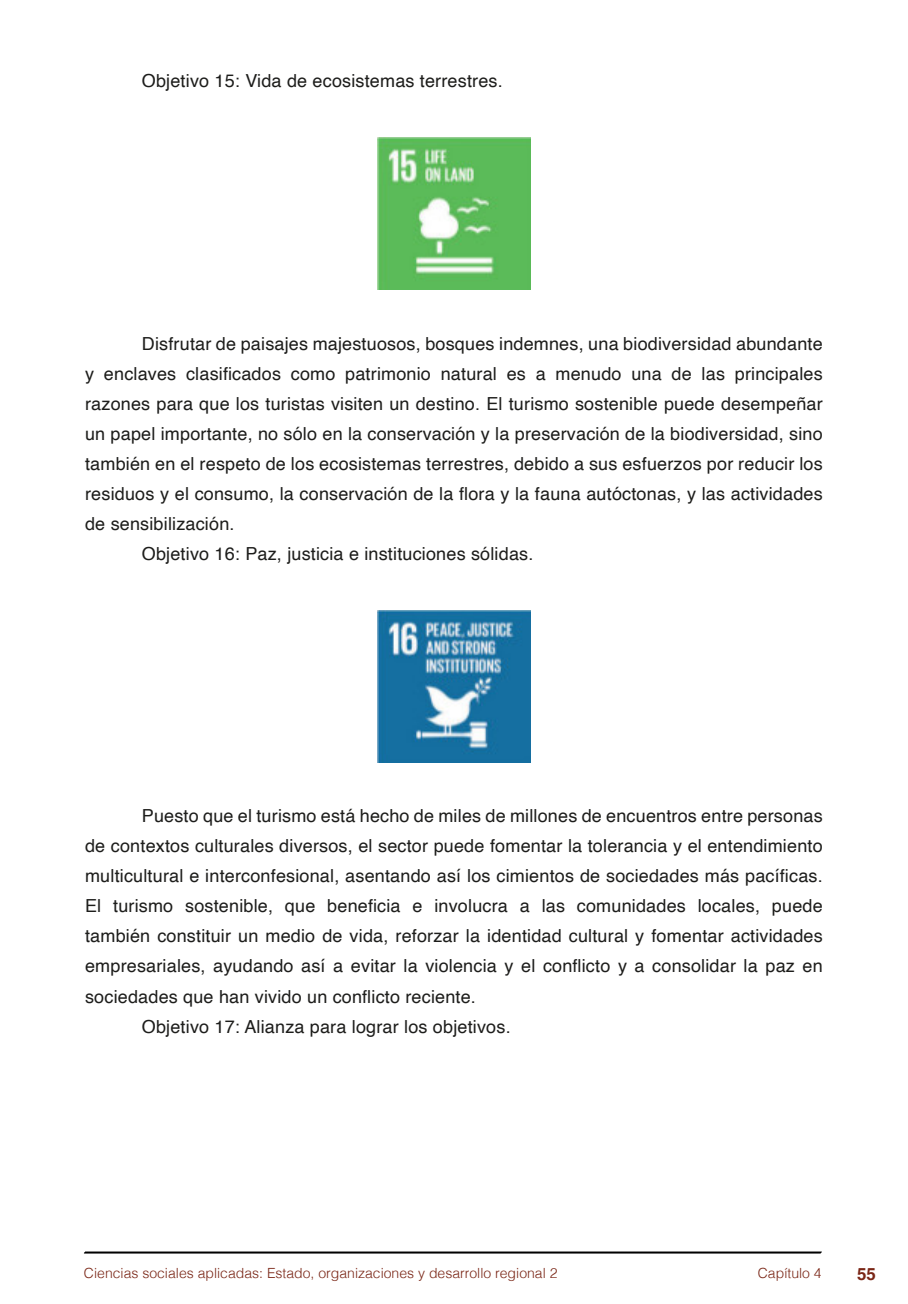
<style>
.page{position:relative;width:908px;height:1304px;background:#fff}
.page>*{position:absolute;margin:0;border:0;box-sizing:border-box;transform-origin:0 0}
.t1{font:18px "Helvetica";letter-spacing:.01em;color:#1d1d1b}
.t2{font:700 16.8px "Helvetica";color:#7a2616}
.t3{font:300 14px "Helvetica";color:#7a2616}
</style>
<div class="page">
<svg style="left:84px;top:1251px;width:737px;height:3px;background:#515151"></svg>
<img style="left:377px;top:137px;width:153px;height:153px">
<img style="left:377px;top:610px;width:153px;height:152px">
<p class="t1" style="left:142px;top:67px;width:362px">Objetivo 15: Vida de ecosistemas terrestres.</p>
<p class="t1" style="left:142px;top:330px;width:682px">Disfrutar de paisajes majestuosos, bosques indemnes, una biodiversidad abundante</p>
<p class="t1" style="left:85px;top:360px;width:738px">y enclaves clasificados como patrimonio natural es a menudo una de las principales</p>
<p class="t1" style="left:85px;top:390px;width:738px">razones para que los turistas visiten un destino. El turismo sostenible puede desempeñar</p>
<p class="t1" style="left:85px;top:420px;width:738px">un papel importante, no sólo en la conservación y la preservación de la biodiversidad, sino</p>
<p class="t1" style="left:85px;top:450px;width:738px">también en el respeto de los ecosistemas terrestres, debido a sus esfuerzos por reducir los</p>
<p class="t1" style="left:85px;top:480px;width:738px">residuos y el consumo, la conservación de la flora y la fauna autóctonas, y las actividades</p>
<p class="t1" style="left:85px;top:510px;width:151px">de sensibilización.</p>
<p class="t1" style="left:142px;top:540px;width:393px">Objetivo 16: Paz, justicia e instituciones sólidas.</p>
<p class="t1" style="left:142px;top:802px;width:682px">Puesto que el turismo está hecho de miles de millones de encuentros entre personas</p>
<p class="t1" style="left:85px;top:832px;width:738px">de contextos culturales diversos, el sector puede fomentar la tolerancia y el entendimiento</p>
<p class="t1" style="left:85px;top:862px;width:738px">multicultural e interconfesional, asentando así los cimientos de sociedades más pacíficas.</p>
<p class="t1" style="left:85px;top:892px;width:738px">El turismo sostenible, que beneficia e involucra a las comunidades locales, puede</p>
<p class="t1" style="left:85px;top:922px;width:738px">también constituir un medio de vida, reforzar la identidad cultural y fomentar actividades</p>
<p class="t1" style="left:85px;top:952px;width:738px">empresariales, ayudando así a evitar la violencia y el conflicto y a consolidar la paz en</p>
<p class="t1" style="left:85px;top:982px;width:392px">sociedades que han vivido un conflicto reciente.</p>
<p class="t1" style="left:142px;top:1012px;width:370px">Objetivo 17: Alianza para lograr los objetivos.</p>
<p class="t3" style="left:84px;top:1261px;width:475px">Ciencias sociales aplicadas: Estado, organizaciones y desarrollo regional 2</p>
<p class="t3" style="left:757px;top:1261px;width:65px">Capítulo 4</p>
<p class="t2" style="left:856px;top:1264px;width:20px">55</p>
</div>
